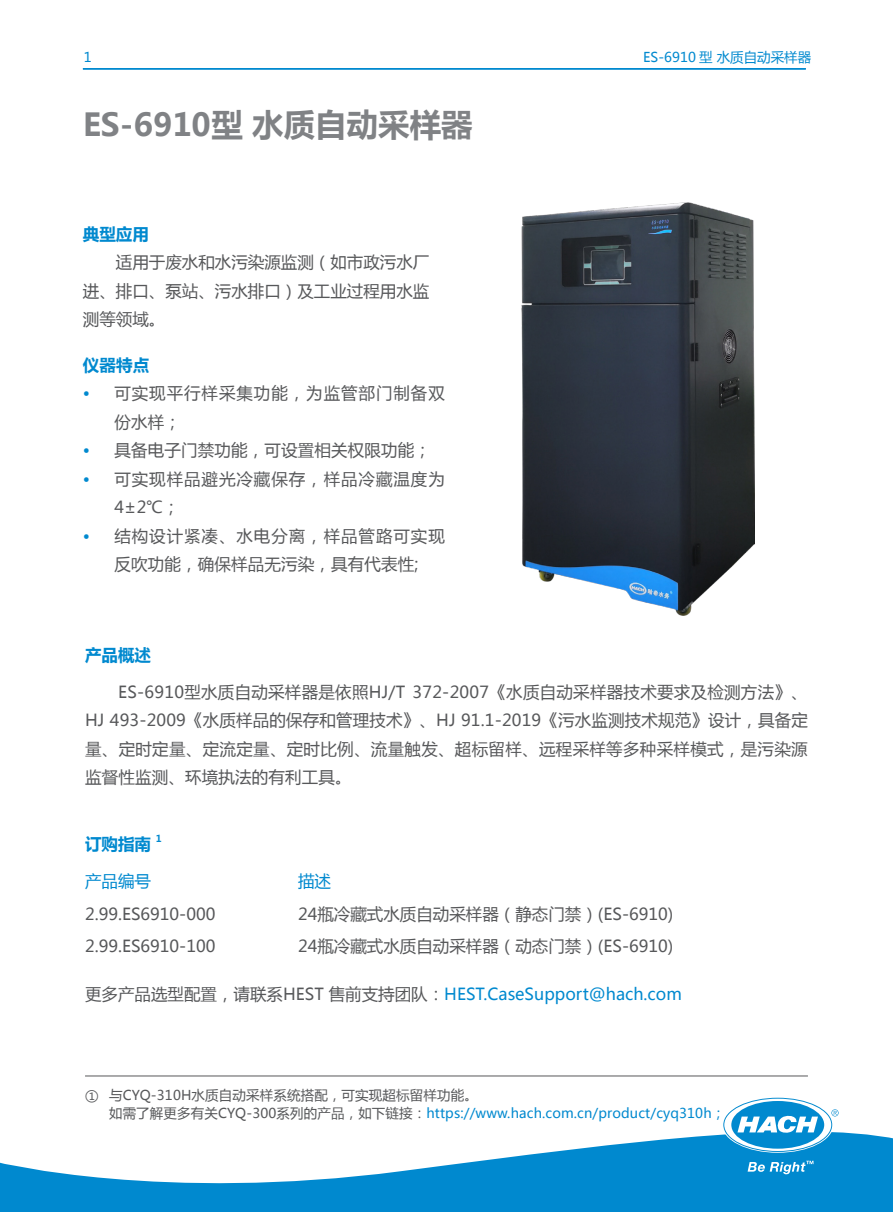
<style>
.page{position:relative;width:893px;height:1212px;background:#fff}
.page>*{position:absolute;margin:0;border:0;box-sizing:border-box;transform-origin:0 0}
.t1{font:700 31.5px "Microsoft Ya Hei";color:#808285}
.t2{font:16.5px/28.5px "Microsoft Ya Hei";letter-spacing:.01em;color:#57585a;text-align:justify}
.t3{font:16.5px/28.5px "Microsoft Ya Hei";letter-spacing:.055em;color:#57585a}
.t4{font:16.5px "Microsoft Ya Hei";color:#0089cf}
.t5{font:700 16.5px "Microsoft Ya Hei";color:#0089cf}
.t6{font:13.5px/18px "Microsoft Ya Hei";letter-spacing:.01em;color:#57585a}
.t7{font:13.5px "Microsoft Ya Hei";color:#0089cf}
.t8{font:700 9.6px "Microsoft Ya Hei";color:#0089cf}
.s1{color:#0089cf}
.s2{color:#57585a}
</style>
<div class="page">
<hr style="left:83px;top:68px;width:723px;height:2px;background:#0089cf">
<svg style="left:0;top:1132px;width:893px;height:80px;fill:#0089cf"></svg>
<svg style="left:723px;top:1098px;width:115px;height:54px"></svg>
<svg style="left:748px;top:1161px;width:65px;height:13px"></svg>
<hr style="left:85px;top:1075px;width:723px;height:1px;background:#57585a">
<img style="left:521px;top:202px;width:234px;height:414px">
<p class="t7" style="left:84px;top:48px;width:9px">1</p>
<p class="t7" style="left:643px;top:48px;width:170px">ES-6910 型 水质自动采样器</p>
<h1 class="t1" style="left:83px;top:102px;width:391px">ES-6910型 水质自动采样器</h1>
<p class="t5" style="left:83px;top:222px;width:68px">典型应用</p>
<p class="t2" style="left:83px;top:247px;width:348px;text-indent:33px">适用于废水和水污染源监测（如市政污水厂进、排口、泵站、污水排口）及工业过程用水监测等领域。</p>
<p class="t5" style="left:83px;top:353px;width:68px">仪器特点</p>
<p class="t3" style="left:114px;top:378px;width:332px;text-indent:-31px"><span class="s1">•</span> 可实现平行样采集功能，为监管部门制备双份水样；</p>
<p class="t2" style="left:83px;top:435px;width:349px"><span class="s1">•</span> 具备电子门禁功能，可设置相关权限功能；</p>
<p class="t3" style="left:114px;top:464px;width:332px;text-indent:-31px"><span class="s1">•</span> 可实现样品避光冷藏保存，样品冷藏温度为<br>4±2℃；</p>
<p class="t3" style="left:83px;top:521px;width:363px;text-align:center"><span class="s1">•</span> 结构设计紧凑、水电分离，样品管路可实现反吹功能，确保样品无污染，具有代表性;</p>
<p class="t5" style="left:85px;top:643px;width:67px">产品概述</p>
<p class="t2" style="left:85px;top:677px;width:724px;text-indent:33px">ES-6910型水质自动采样器是依照HJ/T 372-2007《水质自动采样器技术要求及检测方法》、HJ 493-2009《水质样品的保存和管理技术》、HJ 91.1-2019《污水监测技术规范》设计，具备定量、定时定量、定流定量、定时比例、流量触发、超标留样、远程采样等多种采样模式，是污染源监督性监测、环境执法的有利工具。</p>
<p class="t5" style="left:85px;top:832px;width:67px">订购指南</p>
<p class="t8" style="left:156px;top:832px;width:7px">1</p>
<p class="t4" style="left:85px;top:870px;width:67px">产品编号</p>
<p class="t4" style="left:298px;top:870px;width:34px">描述</p>
<p class="t2" style="left:85px;top:899px;width:132px">2.99.ES6910-000</p>
<p class="t2" style="left:298px;top:899px;width:377px">24瓶冷藏式水质自动采样器（静态门禁）(ES-6910)</p>
<p class="t2" style="left:85px;top:931px;width:132px">2.99.ES6910-100</p>
<p class="t2" style="left:298px;top:931px;width:377px">24瓶冷藏式水质自动采样器（动态门禁）(ES-6910)</p>
<p class="t4" style="left:85px;top:982px;width:598px"><span class="s2">更多产品选型配置，请联系HEST 售前支持团队：</span>HEST.CaseSupport@hach.com</p>
<p class="t6" style="left:109px;top:1086px;width:618px;text-indent:-24px">① 与CYQ-310H水质自动采样系统搭配，可实现超标留样功能。<br>如需了解更多有关CYQ-300系列的产品，如下链接：<span class="s1">https://www.hach.com.cn/product/cyq310h；</span></p>
</div>
